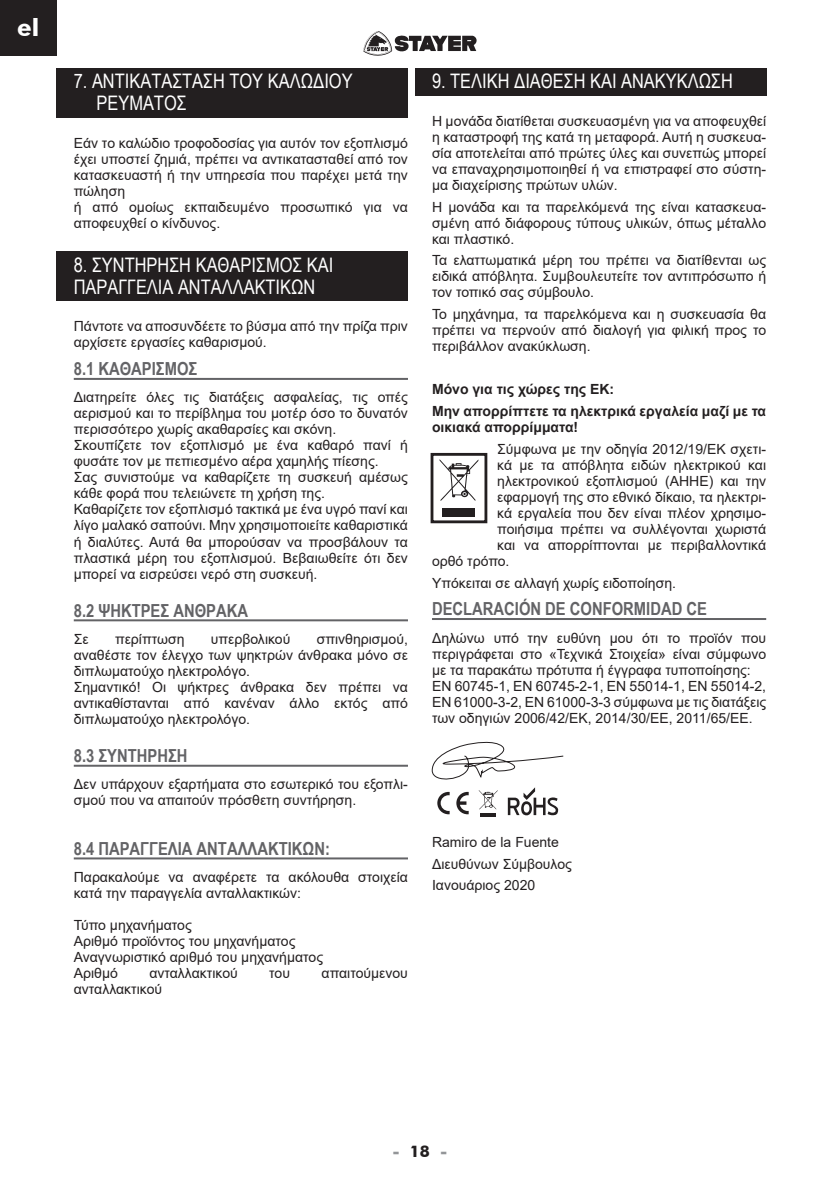
<style>
.page{position:relative;width:840px;height:1191px;background:#fff}
.page>*{position:absolute;margin:0;border:0;box-sizing:border-box;transform-origin:0 0}
.t1{font:700 24px "Futura BT";color:#fff}
.TITULAR{font:20px/22px "Arial Narrow";color:#fff}
.SUBTITULAR{font:700 18px "Arial Narrow";color:#636366}
.t2{font:700 16px "Futura BT";color:#939598}
.texto_corrido_idioma{font:14px/16px "Arial";color:#231f20;text-align:justify}
.TEXTO_BÁSICO_-_es{font:14px/16px "Arial";color:#231f20;text-align:justify}
.TEXTO_BÁSICO_RESALTA{font:700 14px/16px "Arial";color:#231f20}
.s1{color:#231f20}
</style>
<div class="page">
<div style="left:0;top:0;width:57px;height:56px;background:#231f20"></div>
<svg style="left:363px;top:31px;width:114px;height:25px"></svg>
<div style="left:57px;top:68px;width:351px;height:49px;background:#231f20"></div>
<div style="left:57px;top:251px;width:351px;height:28px;background:#231f20"></div>
<div style="left:57px;top:273px;width:351px;height:28px;background:#231f20"></div>
<hr style="left:74px;top:378px;width:334px;height:2px;background:#636366">
<hr style="left:74px;top:619px;width:334px;height:2px;background:#636366">
<hr style="left:74px;top:764px;width:334px;height:2px;background:#636366">
<hr style="left:74px;top:857px;width:334px;height:2px;background:#636366">
<div style="left:415px;top:68px;width:350px;height:27px;background:#231f20"></div>
<hr style="left:432px;top:618px;width:333px;height:2px;background:#636366">
<div style="left:430px;top:453px;width:57px;height:70px;border:3px solid #231f20"></div>
<div style="left:442px;top:509px;width:32px;height:8px;background:#231f20"></div>
<svg style="left:439px;top:459px;width:39px;height:42px"></svg>
<hr style="left:480px;top:813px;width:15px;height:4px;background:#231f20">
<svg style="left:431px;top:741px;width:132px;height:74px"></svg>
<h1 class="t1" style="left:17px;top:13px;width:24px">el</h1>
<p class="TITULAR" style="left:96px;top:69px;width:257px;text-indent:-23px">7. ΑΝΤΙΚΑΤΆΣΤΑΣΗ ΤΟΥ ΚΑΛΩΔΊΟΥ<br>ΡΕΎΜΑΤΟΣ</p>
<p class="texto_corrido_idioma" style="left:74px;top:135px;width:335px">Εάν το καλώδιο τροφοδοσίας για αυτόν τον εξοπλισμό έχει υποστεί ζημιά, πρέπει να αντικατασταθεί από τον κατασκευαστή ή την υπηρεσία που παρέχει μετά την πώληση</p>
<p class="texto_corrido_idioma" style="left:74px;top:199px;width:335px">ή από ομοίως εκπαιδευμένο προσωπικό για να αποφευχθεί ο κίνδυνος.</p>
<p class="TITULAR" style="left:74px;top:253px;width:258px">8. ΣΥΝΤΉΡΗΣΗ ΚΑΘΑΡΙΣΜΌΣ ΚΑΙ</p>
<p class="TITULAR" style="left:74px;top:275px;width:243px">ΠΑΡΑΓΓΕΛΊΑ ΑΝΤΑΛΛΑΚΤΙΚΏΝ</p>
<p class="TEXTO_BÁSICO_-_es" style="left:74px;top:318px;width:335px">Πάντοτε να αποσυνδέετε το βύσμα από την πρίζα πριν αρχίσετε εργασίες καθαρισμού.</p>
<p class="SUBTITULAR" style="left:74px;top:355px;width:125px">8.1 ΚΑΘΑΡΙΣΜΌΣ</p>
<p class="texto_corrido_idioma" style="left:74px;top:389px;width:335px">Διατηρείτε όλες τις διατάξεις ασφαλείας, τις οπές αερισμού και το περίβλημα του μοτέρ όσο το δυνατόν περισσότερο χωρίς ακαθαρσίες και σκόνη.</p>
<p class="texto_corrido_idioma" style="left:74px;top:437px;width:335px">Σκουπίζετε τον εξοπλισμό με ένα καθαρό πανί ή φυσάτε τον με πεπιεσμένο αέρα χαμηλής πίεσης.</p>
<p class="texto_corrido_idioma" style="left:74px;top:469px;width:335px">Σας συνιστούμε να καθαρίζετε τη συσκευή αμέσως κάθε φορά που τελειώνετε τη χρήση της.</p>
<p class="texto_corrido_idioma" style="left:74px;top:501px;width:335px">Καθαρίζετε τον εξοπλισμό τακτικά με ένα υγρό πανί και λίγο μαλακό σαπούνι. Μην χρησιμοποιείτε καθαριστικά ή διαλύτες. Αυτά θα μπορούσαν να προσβάλουν τα πλαστικά μέρη του εξοπλισμού. Βεβαιωθείτε ότι δεν μπορεί να εισρεύσει νερό στη συσκευή.</p>
<p class="SUBTITULAR" style="left:74px;top:596px;width:176px">8.2 ΨΉΚΤΡΕΣ ΆΝΘΡΑΚΑ</p>
<p class="texto_corrido_idioma" style="left:74px;top:631px;width:16px">Σε</p>
<p class="texto_corrido_idioma" style="left:115px;top:631px;width:71px">περίπτωση</p>
<p class="texto_corrido_idioma" style="left:211px;top:631px;width:81px">υπερβολικού</p>
<p class="texto_corrido_idioma" style="left:74px;top:631px;width:335px;text-indent:243px">σπινθηρισμού, αναθέστε τον έλεγχο των ψηκτρών άνθρακα μόνο σε διπλωματούχο ηλεκτρολόγο.</p>
<p class="texto_corrido_idioma" style="left:74px;top:679px;width:335px">Σημαντικό! Οι ψήκτρες άνθρακα δεν πρέπει να αντικαθίστανται από κανέναν άλλο εκτός από διπλωματούχο ηλεκτρολόγο.</p>
<p class="SUBTITULAR" style="left:74px;top:742px;width:115px">8.3 ΣΥΝΤΉΡΗΣΗ</p>
<p class="TEXTO_BÁSICO_-_es" style="left:74px;top:776px;width:335px">Δεν υπάρχουν εξαρτήματα στο εσωτερικό του εξοπλι&shy;σμού που να απαιτούν πρόσθετη συντήρηση.</p>
<p class="SUBTITULAR" style="left:74px;top:834px;width:257px">8.4 ΠΑΡΑΓΓΕΛΊΑ ΑΝΤΑΛΛΑΚΤΙΚΏΝ:</p>
<p class="texto_corrido_idioma" style="left:74px;top:869px;width:335px">Παρακαλούμε να αναφέρετε τα ακόλουθα στοιχεία κατά την παραγγελία ανταλλακτικών:</p>
<p class="texto_corrido_idioma" style="left:74px;top:917px;width:119px">Τύπο μηχανήματος</p>
<p class="texto_corrido_idioma" style="left:74px;top:933px;width:223px">Αριθμό προϊόντος του μηχανήματος</p>
<p class="texto_corrido_idioma" style="left:74px;top:949px;width:251px">Αναγνωριστικό αριθμό του μηχανήματος</p>
<p class="texto_corrido_idioma" style="left:74px;top:965px;width:46px">Αριθμό</p>
<p class="texto_corrido_idioma" style="left:149px;top:965px;width:90px">ανταλλακτικού</p>
<p class="texto_corrido_idioma" style="left:269px;top:965px;width:22px">του</p>
<p class="texto_corrido_idioma" style="left:321px;top:965px;width:88px">απαιτούμενου</p>
<p class="texto_corrido_idioma" style="left:74px;top:981px;width:90px">ανταλλακτικού</p>
<p class="TITULAR" style="left:432px;top:69px;width:302px">9. ΤΕΛΙΚΉ ΔΙΆΘΕΣΗ ΚΑΙ ΑΝΑΚΎΚΛΩΣΗ</p>
<p class="TEXTO_BÁSICO_-_es" style="left:432px;top:113px;width:335px">Η μονάδα διατίθεται συσκευασμένη για να αποφευχθεί η καταστροφή της κατά τη μεταφορά. Αυτή η συσκευα&shy;σία αποτελείται από πρώτες ύλες και συνεπώς μπορεί να επαναχρησιμοποιηθεί ή να επιστραφεί στο σύστη&shy;μα διαχείρισης πρώτων υλών.</p>
<p class="TEXTO_BÁSICO_-_es" style="left:432px;top:199px;width:335px">Η μονάδα και τα παρελκόμενά της είναι κατασκευα&shy;σμένη από διάφορους τύπους υλικών, όπως μέταλλο και πλαστικό.</p>
<p class="TEXTO_BÁSICO_-_es" style="left:432px;top:252px;width:335px">Τα ελαττωματικά μέρη του πρέπει να διατίθενται ως ειδικά απόβλητα. Συμβουλευτείτε τον αντιπρόσωπο ή τον τοπικό σας σύμβουλο.</p>
<p class="TEXTO_BÁSICO_-_es" style="left:432px;top:306px;width:335px">Το μηχάνημα, τα παρελκόμενα και η συσκευασία θα πρέπει να περνούν από διαλογή για φιλική προς το περιβάλλον ανακύκλωση.</p>
<p class="TEXTO_BÁSICO_RESALTA" style="left:432px;top:382px;width:184px">Μόνο για τις χώρες της ΕΚ:</p>
<p class="TEXTO_BÁSICO_RESALTA" style="left:432px;top:403px;width:335px">Μην απορρίπτετε τα ηλεκτρικά εργαλεία μαζί με τα οικιακά απορρίμματα!</p>
<p class="TEXTO_BÁSICO_-_es" style="left:497px;top:441px;width:270px">Σύμφωνα με την οδηγία 2012/19/ΕΚ σχετι-</p>
<p class="TEXTO_BÁSICO_-_es" style="left:497px;top:457px;width:270px">κά με τα απόβλητα ειδών ηλεκτρικού και</p>
<p class="TEXTO_BÁSICO_-_es" style="left:497px;top:473px;width:270px">ηλεκτρονικού εξοπλισμού (ΑΗΗΕ) και την</p>
<p class="TEXTO_BÁSICO_-_es" style="left:497px;top:489px;width:270px">εφαρμογή της στο εθνικό δίκαιο, τα ηλεκτρι-</p>
<p class="TEXTO_BÁSICO_-_es" style="left:497px;top:505px;width:270px">κά εργαλεία που δεν είναι πλέον χρησιμο-</p>
<p class="TEXTO_BÁSICO_-_es" style="left:497px;top:521px;width:270px">ποιήσιμα πρέπει να συλλέγονται χωριστά</p>
<p class="TEXTO_BÁSICO_-_es" style="left:497px;top:537px;width:270px">και να απορρίπτονται με περιβαλλοντικά</p>
<p class="TEXTO_BÁSICO_-_es" style="left:432px;top:553px;width:79px">ορθό τρόπο.</p>
<p class="TEXTO_BÁSICO_-_es" style="left:432px;top:574px;width:245px">Υπόκειται σε αλλαγή χωρίς ειδοποίηση.</p>
<p class="SUBTITULAR" style="left:432px;top:595px;width:276px">DECLARACIÓN DE CONFORMIDAD CE</p>
<p class="texto_corrido_idioma" style="left:432px;top:629px;width:335px">Δηλώνω υπό την ευθύνη μου ότι το προϊόν που περιγράφεται στο «Τεχνικά Στοιχεία» είναι σύμφωνο με τα παρακάτω πρότυπα ή έγγραφα τυποποίησης:</p>
<p class="texto_corrido_idioma" style="left:432px;top:677px;width:335px">EN 60745-1, EN 60745-2-1, EN 55014-1, EN 55014-2, EN 61000-3-2, EN 61000-3-3 σύμφωνα με τις διατάξεις των οδηγιών 2006/42/ΕΚ, 2014/30/ΕΕ, 2011/65/ΕΕ.</p>
<p class="TEXTO_BÁSICO_-_es" style="left:432px;top:834px;width:128px">Ramiro de la Fuente</p>
<p class="TEXTO_BÁSICO_-_es" style="left:432px;top:855px;width:141px">Διευθύνων Σύμβουλος</p>
<p class="TEXTO_BÁSICO_-_es" style="left:432px;top:877px;width:105px">Ιανουάριος 2020</p>
<p class="t2" style="left:392px;top:1141px;width:56px">- <span class="s1">18</span> -</p>
</div>
